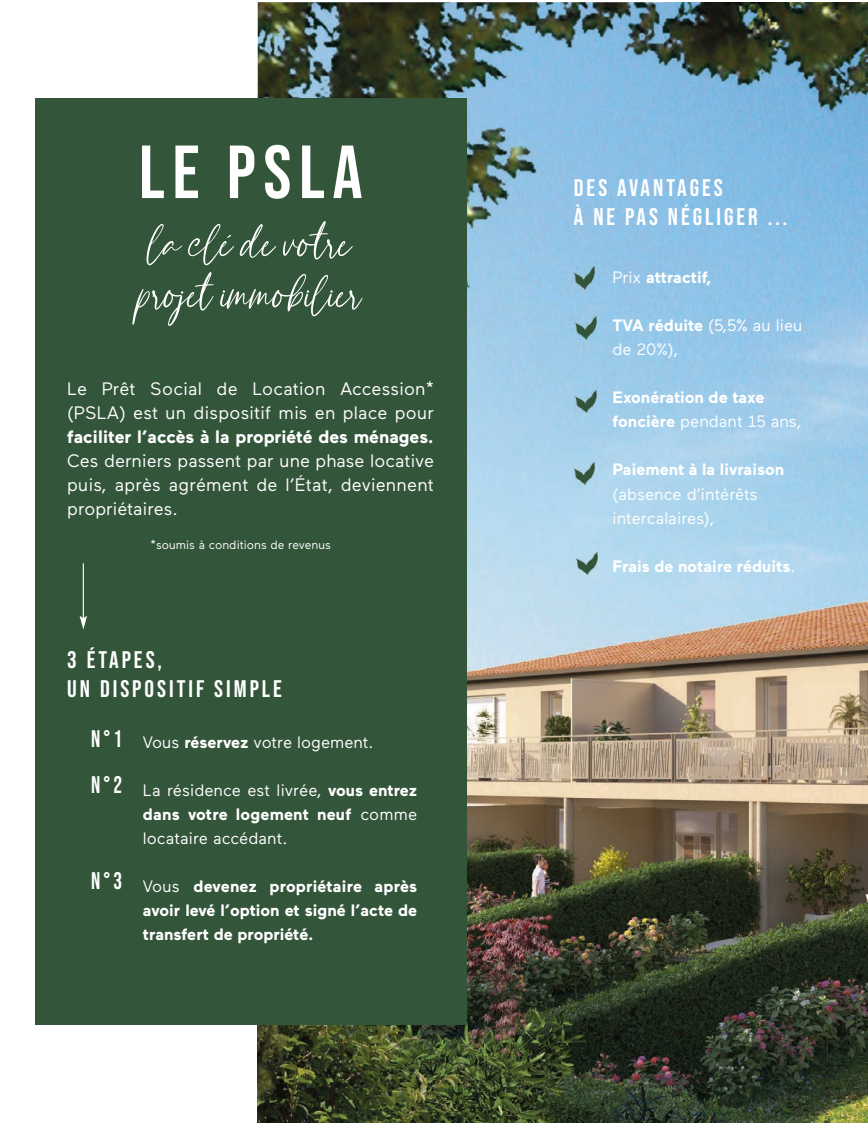
<style>
.page{position:relative;width:868px;height:1123px;background:#fff}
.page>*{position:absolute;margin:0;border:0;box-sizing:border-box;transform-origin:0 0}
.t1{font:75px "Bebas Neue";letter-spacing:.1em;color:#fff}
.t2{font:52.5px/51px "Madisson Personal Use";color:#fff}
.t3{font:24px/28.8px "Bebas Neue";letter-spacing:.125em;color:#fff}
.t4{font:24px/45.6px "Bebas Neue";letter-spacing:.125em;color:#fff;scale:.9 1}
.t5{font:18px/24px "Maax";letter-spacing:.01em;color:#fff}
.t6{font:700 18px "Maax";color:#fff}
.t7{font:700 16.5px/24px "Maax";color:#fff;text-align:justify}
.t8{font:16.5px/24px "Maax";color:#fff}
.t9{font:12px "Maax";color:#fff}
.s1{font-weight:700}
.s2{font-weight:400}
</style>
<div class="page">
<img style="left:258px;top:2px;width:609px;height:1121px">
<div style="left:35px;top:98px;width:431px;height:926px;background:#33553a"></div>
<hr style="left:83px;top:563px;width:1px;height:55px;background:#fff">
<svg style="left:80px;top:615px;width:7px;height:14px"></svg>
<img style="left:572px;top:267px;width:24px;height:25px">
<img style="left:573px;top:317px;width:25px;height:25px">
<img style="left:573px;top:390px;width:25px;height:25px">
<img style="left:572px;top:462px;width:24px;height:25px">
<img style="left:575px;top:552px;width:24px;height:25px">
<h1 class="t1" style="left:139px;top:128px;width:225px">LE PSLA</h1>
<h2 class="t2" style="left:139px;top:211px;width:225px">la clé de votre projet immobilier</h2>
<p class="t5" style="left:67px;top:379px;width:368px">Le Prêt Social de Location Accession* (PSLA) est un dispositif mis en place pour</p>
<p class="t6" style="left:67px;top:431px;width:368px">faciliter l’accès à la propriété des ménages.</p>
<p class="t5" style="left:67px;top:451px;width:368px;text-align:justify">Ces derniers passent par une phase locative puis, après agrément de l’État, deviennent propriétaires.</p>
<p class="t9" style="left:150px;top:540px;width:182px">*soumis à conditions de revenus</p>
<h3 class="t3" style="left:67px;top:645px;width:216px">3 ÉTAPES,<br>UN DISPOSITIF SIMPLE</h3>
<h3 class="t4" style="left:91px;top:716px;width:36px">N°1<br>N°2</h3>
<h3 class="t4" style="left:91px;top:857px;width:36px">N°3</h3>
<p class="t8" style="left:143px;top:732px;width:232px">Vous <span class="s1">réservez</span> votre logement.</p>
<p class="t8" style="left:143px;top:780px;width:276px;text-align:justify">La résidence est livrée, <span class="s1">vous entrez dans votre logement neuf</span> comme locataire accédant.</p>
<p class="t7" style="left:143px;top:876px;width:276px"><span class="s2">Vous</span> devenez propriétaire après avoir levé l’option et signé l’acte de transfert de propriété.</p>
<h3 class="t3" style="left:573px;top:173px;width:215px">DES AVANTAGES<br>À NE PAS NÉGLIGER ...</h3>
<p class="t7" style="left:612px;top:267px;width:101px"><span class="s2">Prix</span> attractif,</p>
<p class="t8" style="left:612px;top:315px;width:191px"><span class="s1">TVA réduite</span> (5,5% au lieu de 20%),</p>
<p class="t7" style="left:612px;top:387px;width:190px">Exonération de taxe foncière <span class="s2">pendant 15 ans,</span></p>
<p class="t7" style="left:612px;top:459px;width:173px">Paiement à la livraison</p>
<p class="t8" style="left:612px;top:483px;width:147px">(absence d’intérêts intercalaires),</p>
<p class="t7" style="left:612px;top:555px;width:184px">Frais de notaire réduits<span class="s2">.</span></p>
</div>
